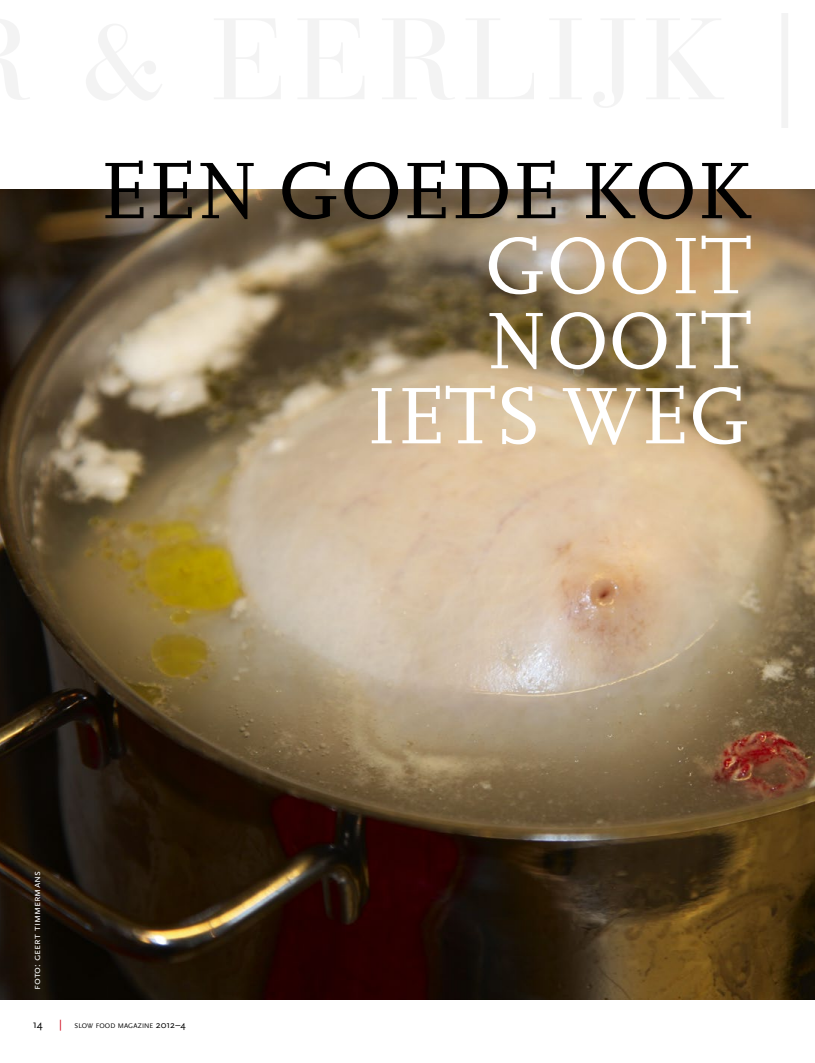
<style>
.page{position:relative;width:815px;height:1063px;background:#fff}
.page>*{position:absolute;margin:0;border:0;box-sizing:border-box;transform-origin:0 0}
.t1{font:83.75px/75px "Scala";color:#fff}
.t2{font:83.75px "Scala";color:#000}
.t3{font:11.25px "Scala Sans";color:#000}
.t4{font:10.62px "Scala Sans Caps";color:#fff}
.t5{font:7px "Scala Sans";letter-spacing:.005em;color:#000}
.s1{font-size:11.25px;color:#cf0016}
.s2{font-size:10px}
</style>
<div class="page">
<svg style="left:0;top:13px;width:788px;height:115px"></svg>
<img style="left:0;top:190px;width:815px;height:809px">
<h1 class="t2" style="left:100px;top:145px;width:51px">EEN</h1>
<h1 class="t2" style="left:278px;top:145px;width:56px">GOEDE</h1>
<h1 class="t2" style="left:580px;top:145px;width:57px">KOK</h1>
<h1 class="t1" style="left:485px;top:230px;width:54px">GOOIT<br>NOOIT</h1>
<h1 class="t1" style="left:366px;top:380px;width:42px">IETS</h1>
<h1 class="t1" style="left:562px;top:380px;width:63px">WEG</h1>
<h3 class="t4" style="left:31px;top:990px;width:121px;rotate:-90deg">foto: geert timmermans</h3>
<h2 class="t3" style="left:33px;top:1018px;width:12px">14</h2>
<p class="t5" style="left:59px;top:1022px;width:128px"><span class="s1">|</span> SLOW FOOD MAGAZINE <span class="s2">2012–4</span></p>
</div>
